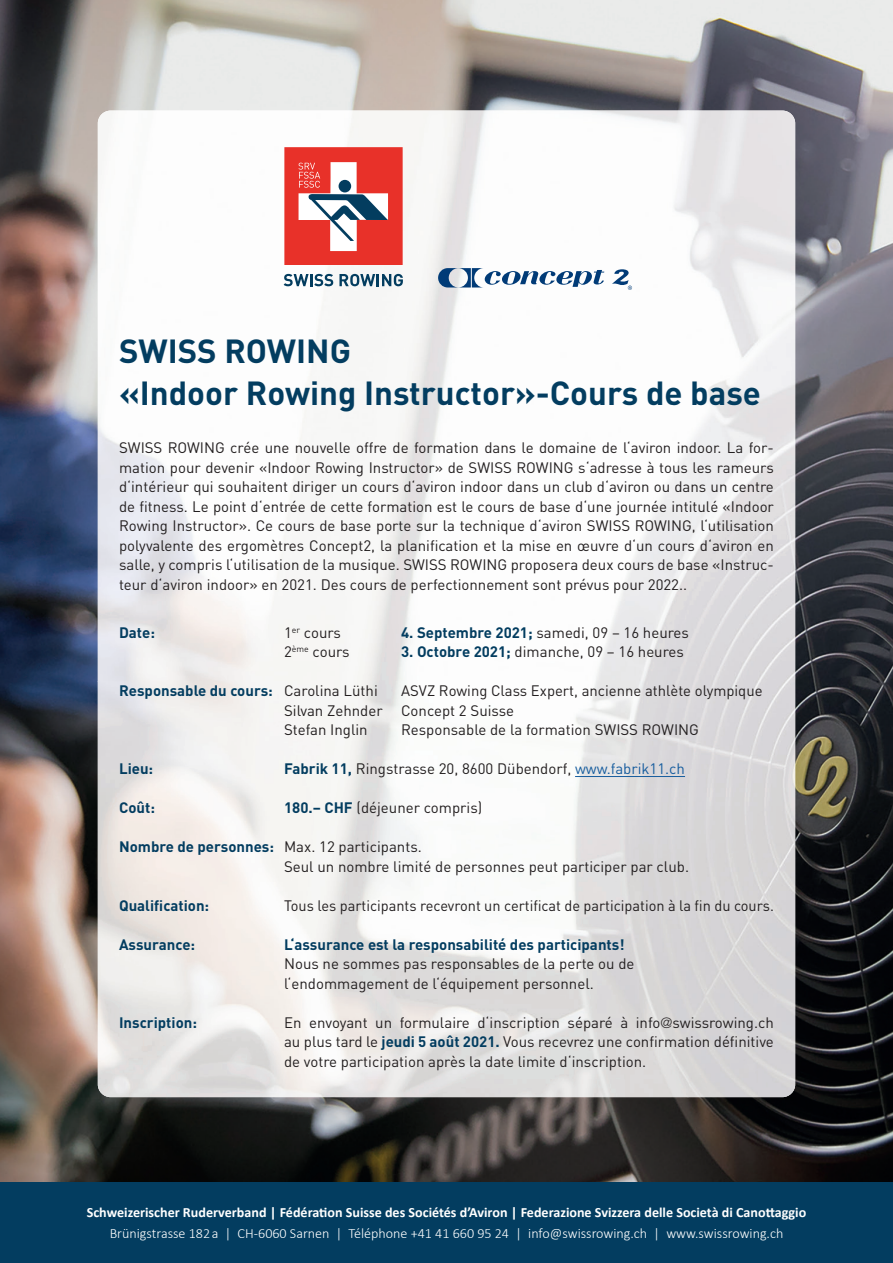
<style>
.page{position:relative;width:893px;height:1263px;background:#fff}
.page>*{position:absolute;margin:0;border:0;box-sizing:border-box;transform-origin:0 0}
.t1{font:700 33px/42px "DIN";color:#033d60}
.t2{font:15px/19.5px "DIN";color:#231f20}
.t3{font:700 15px "DIN";color:#033d60}
.t4{font:700 14.1px "Calibri";color:#fff}
.t5{font:300 14.1px "Calibri";color:#fff}
.s1{font-weight:700;color:#033d60}
.s2{font-weight:400;color:#231f20}
.s3{color:#175d9e}
.s4{font-family:"Frutiger";font-weight:300;font-stretch:condensed}
</style>
<div class="page">
<img style="left:0;top:0;width:893px;height:1182px">
<img style="left:98px;top:111px;width:589px;height:986px">
<img style="left:687px;top:111px;width:108px;height:986px">
<hr style="left:575px;top:776px;width:110px;height:1px;background:#175d9e">
<div style="left:0;top:1182px;width:893px;height:81px;background:#033d60"></div>
<svg style="left:284px;top:274px;width:49px;height:12px"></svg>
<svg style="left:339px;top:274px;width:64px;height:12px"></svg>
<svg style="left:284px;top:147px;width:119px;height:118px"></svg>
<svg style="left:438px;top:268px;width:166px;height:19px"></svg>
<svg style="left:612px;top:269px;width:20px;height:21px"></svg>
<h1 class="t1" style="left:119px;top:329px;width:643px">SWISS ROWING<br>«Indoor Rowing Instructor»-Cours de base</h1>
<p class="t2" style="left:119px;top:438px;width:656px;text-align:justify">SWISS ROWING crée une nouvelle offre de formation dans le domaine de l‘aviron indoor. La for&shy;mation pour devenir «Indoor Rowing Instructor» de SWISS ROWING s‘adresse à tous les rameurs d‘intérieur qui souhaitent diriger un cours d‘aviron indoor dans un club d‘aviron ou dans un centre de fitness. Le point d‘entrée de cette formation est le cours de base d‘une journée intitulé «Indoor Rowing Instructor». Ce cours de base porte sur la technique d‘aviron SWISS ROWING, l‘utilisation polyvalente des ergomètres Concept2, la planification et la mise en œuvre d‘un cours d‘aviron en salle, y compris l‘utilisation de la musique. SWISS ROWING proposera deux cours de base «Instruc&shy;teur d‘aviron indoor» en 2021. Des cours de perfectionnement sont prévus pour 2022..</p>
<p class="t3" style="left:119px;top:623px;width:37px">Date:</p>
<p class="t2" style="left:284px;top:622px;width:58px">1<sup>er</sup> cours</p>
<p class="t2" style="left:401px;top:622px;width:289px"><span class="s1">4. Septembre 2021;</span> samedi, 09 – 16 heures</p>
<p class="t2" style="left:284px;top:642px;width:67px">2<sup>ème</sup> cours</p>
<p class="t2" style="left:401px;top:642px;width:284px"><span class="s1">3. Octobre 2021;</span> dimanche, 09 – 16 heures</p>
<p class="t3" style="left:119px;top:681px;width:260px">Responsable du cours: <span class="s2">Carolina Lüthi</span></p>
<p class="t2" style="left:284px;top:681px;width:480px;text-indent:117px">ASVZ Rowing Class Expert, ancienne athlète olympique<br>Silvan Zehnder Concept 2 Suisse<br>Stefan Inglin</p>
<p class="t2" style="left:401px;top:720px;width:299px">Responsable de la formation SWISS ROWING</p>
<p class="t3" style="left:119px;top:759px;width:36px">Lieu:</p>
<p class="t2" style="left:284px;top:759px;width:402px"><span class="s1">Fabrik 11,</span> Ringstrasse 20, 8600 Dübendorf, <span class="s3">www.fabrik11.ch</span></p>
<p class="t3" style="left:119px;top:798px;width:37px">Coût:</p>
<p class="t2" style="left:284px;top:798px;width:200px"><span class="s1">180.– CHF</span> (déjeuner compris)</p>
<p class="t2" style="left:284px;top:837px;width:406px;text-indent:-165px"><span class="s1">Nombre de personnes:</span> Max. 12 participants.<br>Seul un nombre limité de personnes peut participer par club.</p>
<p class="t3" style="left:119px;top:896px;width:92px">Qualification:</p>
<p class="t2" style="left:284px;top:895px;width:491px">Tous les participants recevront un certificat de participation à la fin du cours.</p>
<p class="t3" style="left:119px;top:935px;width:78px">Assurance:</p>
<p class="t3" style="left:284px;top:935px;width:342px">L‘assurance est la responsabilité des participants!</p>
<p class="t2" style="left:284px;top:954px;width:352px">Nous ne sommes pas responsables de la perte ou de l‘endommagement de l‘équipement personnel.</p>
<p class="t3" style="left:119px;top:1013px;width:80px">Inscription:</p>
<p class="t2" style="left:284px;top:1012px;width:491px;text-align:justify">En envoyant un formulaire d‘inscription séparé à info<span class="s4">@</span>swissrowing.ch au plus tard le <span class="s1">jeudi 5 août 2021.</span> Vous recevrez une confirmation définitive de votre participation après la date limite d‘inscription.</p>
<p class="t4" style="left:87px;top:1203px;width:721px">Schweizerischer Ruderverband | Fédération Suisse des Sociétés d’Aviron | Federazione Svizzera delle Società di Canottaggio</p>
<p class="t5" style="left:110px;top:1224px;width:675px">Brünigstrasse 182 a | CH-6060 Sarnen | Téléphone +41 41 660 95 24 | info@swissrowing.ch | www.swissrowing.ch</p>
</div>
